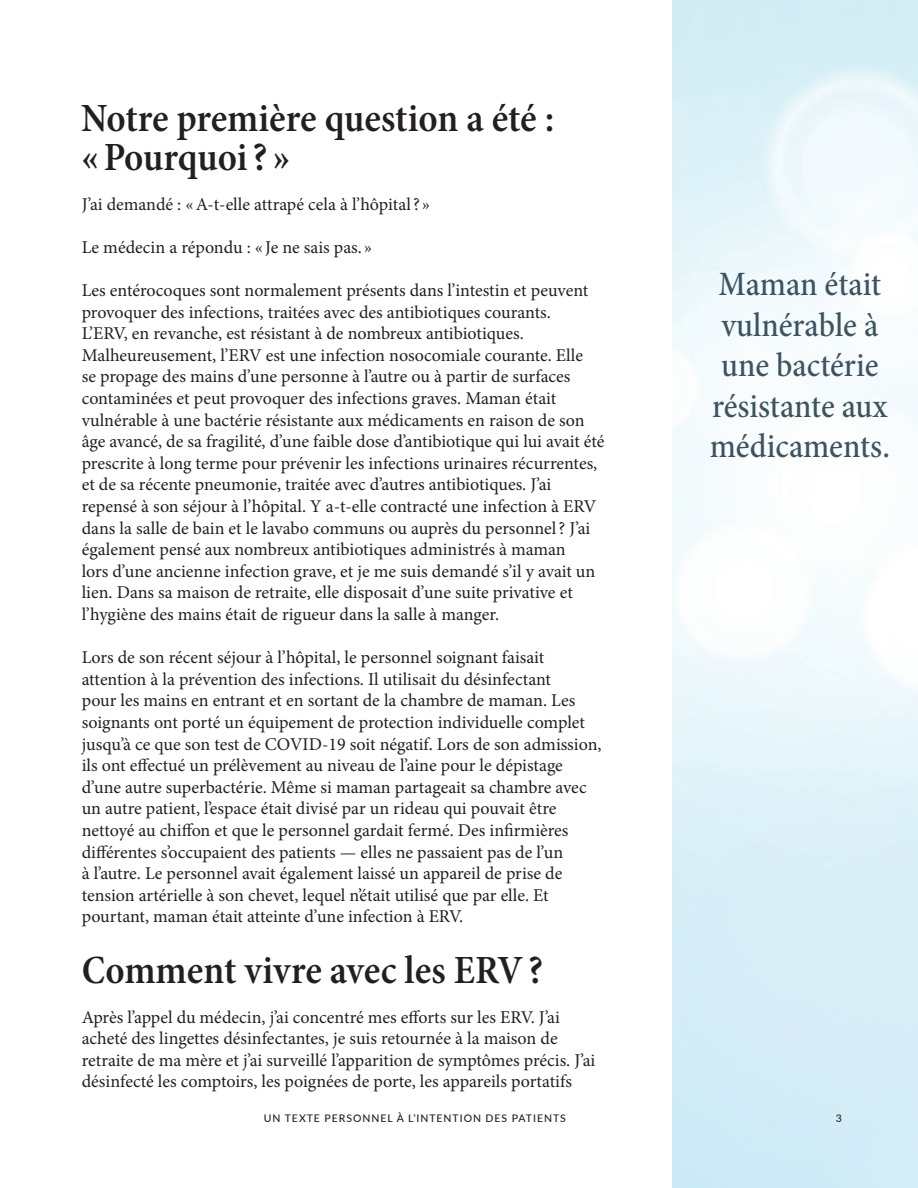
<style>
.page{position:relative;width:918px;height:1188px;background:#fff}
.page>*{position:absolute;margin:0;border:0;box-sizing:border-box;transform-origin:0 0}
.DR_Headings{font:600 condensed 40.5px/39px "Minion Pro";color:#231f20}
.DR_Pullquotes{font:500 condensed 34.5px/40.5px "Minion Pro";letter-spacing:-.005em;color:#3b5461;text-align:center}
.DR_Normal{font:18px/21.6px "Minion Pro";color:#231f20}
.t1{font:500 10.5px "Lato";letter-spacing:.09em;color:#231f20}
</style>
<div class="page">
<p class="DR_Headings" style="left:81px;top:99px;width:475px">Notre première question a été : «Pourquoi? »</p>
<p class="DR_Normal" style="left:82px;top:193px;width:350px">J’ai demandé : «A-t-elle attrapé cela à l’hôpital? »</p>
<p class="DR_Normal" style="left:82px;top:236px;width:292px">Le médecin a répondu : « Je ne sais pas. »</p>
<p class="DR_Normal" style="left:82px;top:280px;width:524px">Les entérocoques sont normalement présents dans l’intestin et peuvent provoquer des infections, traitées avec des antibiotiques courants.<br>L’ERV, en revanche, est résistant à de nombreux antibiotiques.<br>Malheureusement, l’ERV est une infection nosocomiale courante. Elle<br>se propage des mains d’une personne à l’autre ou à partir de surfaces contaminées et peut provoquer des infections graves. Maman était vulnérable à une bactérie résistante aux médicaments en raison de son âge avancé, de sa fragilité, d’une faible dose d’antibiotique qui lui avait été prescrite à long terme pour prévenir les infections urinaires récurrentes, et de sa récente pneumonie, traitée avec d’autres antibiotiques. J’ai repensé à son séjour à l’hôpital. Y a-t-elle contracté une infection à ERV dans la salle de bain et le lavabo communs ou auprès du personnel? J’ai également pensé aux nombreux antibiotiques administrés à maman<br>lors d’une ancienne infection grave, et je me suis demandé s’il y avait un lien. Dans sa maison de retraite, elle disposait d’une suite privative et l’hygiène des mains était de rigueur dans la salle à manger.</p>
<p class="DR_Normal" style="left:82px;top:647px;width:521px">Lors de son récent séjour à l’hôpital, le personnel soignant faisait attention à la prévention des infections. Il utilisait du désinfectant<br>pour les mains en entrant et en sortant de la chambre de maman. Les soignants ont porté un équipement de protection individuelle complet jusqu’à ce que son test de COVID-19 soit négatif. Lors de son admission, ils ont effectué un prélèvement au niveau de l’aine pour le dépistage d’une autre superbactérie. Même si maman partageait sa chambre avec un autre patient, l’espace était divisé par un rideau qui pouvait être nettoyé au chiffon et que le personnel gardait fermé. Des infirmières différentes s’occupaient des patients — elles ne passaient pas de l’un<br>à l’autre. Le personnel avait également laissé un appareil de prise de tension artérielle à son chevet, lequel n’était utilisé que par elle. Et pourtant, maman était atteinte d’une infection à ERV.</p>
<p class="DR_Headings" style="left:82px;top:951px;width:463px">Comment vivre avec les ERV?</p>
<p class="DR_Normal" style="left:82px;top:1006px;width:515px">Après l’appel du médecin, j’ai concentré mes efforts sur les ERV. J’ai acheté des lingettes désinfectantes, je suis retournée à la maison de retraite de ma mère et j’ai surveillé l’apparition de symptômes précis. J’ai désinfecté les comptoirs, les poignées de porte, les appareils portatifs</p>
<p class="DR_Pullquotes" style="left:710px;top:264px;width:182px">Maman était vulnérable à une bactérie résistante aux médicaments.</p>
<p class="t1" style="left:264px;top:1111px;width:304px">UN TEXTE PERSONNEL À L’INTENTION DES PATIENTS</p>
<p class="t1" style="left:836px;top:1110px;width:8px">3</p>
</div>
